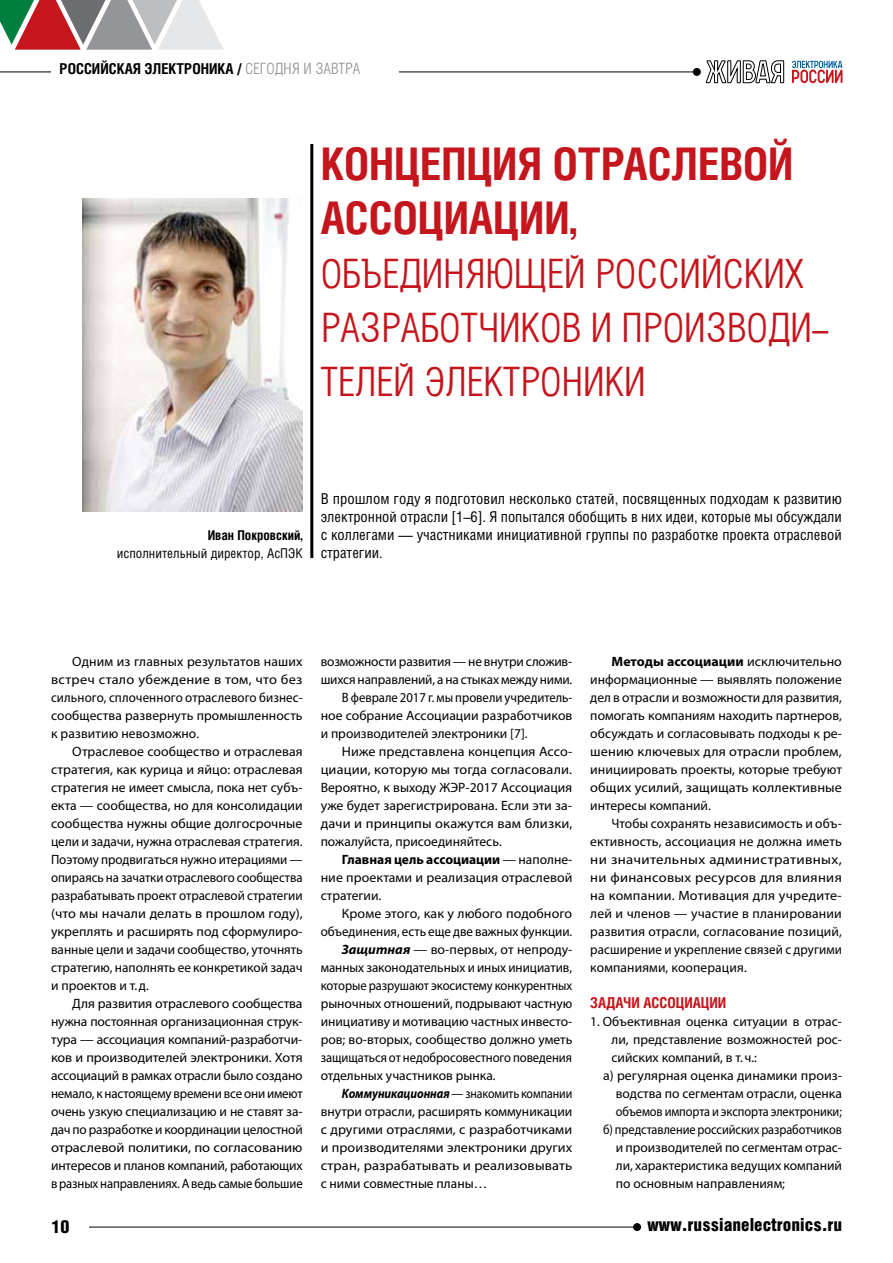
<style>
.page{position:relative;width:893px;height:1263px;background:#fff}
.page>*{position:absolute;margin:0;border:0;box-sizing:border-box;transform-origin:0 0}
.t1{font:700 45px/54px "Helios Cond";color:#c4161c}
.t2{font:300 39px/54px "Helios Cond";color:#c4161c}
.t3{font:900 18px "Helios Cond";color:#000}
.t4{font:15px/18px "Helios Cond";color:#000;text-align:justify}
.t5{font:700 15px "Helios Cond";color:#000}
.t6{font:700 15px "Helios Cond";color:#c4161c}
.t7{font:13.5px/18px "Myriad Pro";color:#000;text-align:justify}
.t8{font:13.5px "Myriad Pro";color:#000;scale:1.04 1}
.t9{font:13.5px "Myriad Pro";color:#000;scale:.93 1}
.t10{font:13.5px "Myriad Pro";color:#000;scale:.91 1}
.t11{font:13.5px "Myriad Pro";color:#000;scale:1.06 1}
.t12{font:13.5px "Myriad Pro";color:#000;scale:.94 1}
.t13{font:13.5px "Myriad Pro";color:#000;scale:.88 1}
.t14{font:13.5px "Myriad Pro";color:#000;scale:1.07 1}
.t15{font:700 13.5px "Myriad Pro";color:#000}
.t16{font:13.5px "Helios Cond";color:#000}
.t17{font:700 13.5px "Helios Cond";color:#000}
.s1{font-weight:900}
.s2{font-weight:300;color:#939598}
.s3{font-weight:400}
.s4{font-weight:700;font-style:italic}
.s5{font-weight:700}
</style>
<div class="page">
<svg style="left:0;top:0;width:223px;height:50px"></svg>
<hr style="left:0;top:72px;width:699px;height:1px;background:#000">
<div style="left:51px;top:51px;width:347px;height:35px;background:#fff"></div>
<div style="left:693px;top:68px;width:8px;height:8px;background:#000;border-radius:50%"></div>
<hr style="left:57px;top:1227px;width:785px;height:1px;background:#000">
<div style="left:641px;top:1206px;width:201px;height:36px;background:#fff"></div>
<div style="left:633px;top:1223px;width:8px;height:8px;background:#000;border-radius:50%"></div>
<svg style="left:706px;top:60px;width:78px;height:24px"></svg>
<svg style="left:792px;top:61px;width:50px;height:22px"></svg>
<div style="left:51px;top:1218px;width:38px;height:17px;background:#fff"></div>
<hr style="left:310px;top:144px;width:3px;height:414px;background:#000">
<img style="left:82px;top:198px;width:221px;height:314px">
<p class="t5" style="left:60px;top:60px;width:302px">российская электроника <span class="s1">/</span> <span class="s2">сегодня и завтра</span></p>
<h1 class="t1" style="left:321px;top:136px;width:474px">Концепция отраслевой<br>Ассоциации,</h1>
<h2 class="t2" style="left:321px;top:249px;width:510px">объединяющей российских разработчиков и производи&shy;телей электроники</h2>
<p class="t17" style="left:208px;top:527px;width:96px">Иван Покровский,</p>
<p class="t16" style="left:117px;top:545px;width:187px">исполнительный директор, АсПЭК</p>
<p class="t4" style="left:321px;top:489px;width:523px">В прошлом году я подготовил несколько статей, посвященных подходам к развитию электронной отрасли [1–6]. Я попытался обобщить в них идеи, которые мы обсуждали с коллегами — участниками инициативной группы по разработке проекта отраслевой стратегии.</p>
<p class="t7" style="left:51px;top:652px;width:253px;text-indent:21px">Одним из главных результатов наших встреч стало убеждение в том, что без сильного, сплоченного отраслевого бизнес&shy;сообщества развернуть промышленность к развитию невозможно.</p>
<p class="t7" style="left:51px;top:742px;width:253px;text-indent:21px">Отраслевое сообщество и отраслевая стратегия, как курица и яйцо: отраслевая стратегия не имеет смысла, пока нет субъ&shy;екта — сообщества, но для консолидации сообщества нужны общие долгосрочные цели и задачи, нужна отраслевая стратегия.<br>Поэтому продвигаться нужно итерациями — опираясь на зачатки отраслевого сообщества разрабатывать проект отраслевой стратегии (что мы начали делать в прошлом году), укреплять и расширять под сформулиро&shy;ванные цели и задачи сообщество, уточнять стратегию, наполнять ее конкретикой задач и проектов и т.д.</p>
<p class="t7" style="left:51px;top:994px;width:253px;text-indent:21px">Для развития отраслевого сообщества нужна постоянная организационная струк&shy;тура — ассоциация компаний-разработчи&shy;ков и производителей электроники. Хотя ассоциаций в рамках отрасли было создано немало, к настоящему времени все они имеют очень узкую специализацию и не ставят за&shy;дач по разработке и координации целостной отраслевой политики, по согласованию интересов и планов компаний, работающих в разных направлениях. А ведь самые большие</p>
<p class="t7" style="left:321px;top:652px;width:253px">возможности развития — не внутри сложив-</p>
<p class="t7" style="left:321px;top:670px;width:253px">шихся направлений, а на стыках между ними.</p>
<p class="t12" style="left:342px;top:689px;width:247px">В феврале 2017 г. мы провели учредитель-</p>
<p class="t7" style="left:321px;top:706px;width:253px">ное собрание Ассоциации разработчиков</p>
<p class="t7" style="left:321px;top:724px;width:208px">и производителей электроники [7].</p>
<p class="t8" style="left:342px;top:743px;width:223px">Ниже представлена концепция Ассо-</p>
<p class="t11" style="left:321px;top:761px;width:239px">циации, которую мы тогда согласовали.</p>
<p class="t7" style="left:321px;top:778px;width:253px">Вероятно, к выходу ЖЭР‑2017 Ассоциация</p>
<p class="t7" style="left:321px;top:796px;width:253px">уже будет зарегистрирована. Если эти за-</p>
<p class="t11" style="left:321px;top:815px;width:239px">дачи и принципы окажутся вам близки,</p>
<p class="t7" style="left:321px;top:832px;width:183px">пожалуйста, присоединяйтесь.</p>
<p class="t15" style="left:342px;top:851px;width:232px">Главная цель ассоциации <span class="s3">— наполне-</span></p>
<p class="t7" style="left:321px;top:868px;width:253px">ние проектами и реализация отраслевой</p>
<p class="t7" style="left:321px;top:886px;width:62px">стратегии.</p>
<p class="t8" style="left:342px;top:905px;width:223px">Кроме этого, как у любого подобного</p>
<p class="t7" style="left:321px;top:922px;width:253px">объединения, есть еще две важных функции.</p>
<p class="t7" style="left:342px;top:940px;width:232px"><span class="s4">Защитная</span> — во‑первых, от непроду-</p>
<p class="t7" style="left:321px;top:958px;width:253px">манных законодательных и иных инициатив,</p>
<p class="t9" style="left:321px;top:977px;width:272px">которые разрушают экосистему конкурентных</p>
<p class="t7" style="left:321px;top:994px;width:253px">рыночных отношений, подрывают частную</p>
<p class="t7" style="left:321px;top:1012px;width:253px">инициативу и мотивацию частных инвесто-</p>
<p class="t7" style="left:321px;top:1030px;width:253px">ров; во‑вторых, сообщество должно уметь</p>
<p class="t9" style="left:321px;top:1049px;width:272px">защищаться от недобросовестного поведения</p>
<p class="t7" style="left:321px;top:1066px;width:177px">отдельных участников рынка.</p>
<p class="t13" style="left:342px;top:1085px;width:263px"><span class="s4">Коммуникационная</span> — знакомить компании</p>
<p class="t7" style="left:321px;top:1102px;width:253px">внутри отрасли, расширять коммуникации</p>
<p class="t8" style="left:321px;top:1121px;width:243px">с другими отраслями, с разработчиками</p>
<p class="t8" style="left:321px;top:1139px;width:243px">и производителями электроники других</p>
<p class="t14" style="left:321px;top:1157px;width:237px">стран, разрабатывать и реализовывать</p>
<p class="t7" style="left:321px;top:1174px;width:168px">с ними совместные планы…</p>
<p class="t7" style="left:590px;top:652px;width:253px;text-indent:21px"><span class="s5">Методы ассоциации</span> исключительно информационные — выявлять положение дел в отрасли и возможности для развития, помогать компаниям находить партнеров, обсуждать и согласовывать подходы к ре&shy;шению ключевых для отрасли проблем, инициировать проекты, которые требуют общих усилий, защищать коллективные интересы компаний.</p>
<p class="t7" style="left:590px;top:814px;width:253px;text-indent:21px">Чтобы сохранять независимость и объ&shy;ективность, ассоциация не должна иметь ни значительных административных, ни финансовых ресурсов для влияния на компании. Мотивация для учредите&shy;лей и членов — участие в планировании развития отрасли, согласование позиций, расширение и укрепление связей с другими компаниями, кооперация.</p>
<p class="t6" style="left:590px;top:994px;width:138px">Задачи Ассоциации</p>
<p class="t7" style="left:590px;top:1012px;width:253px">1. Объективная оценка ситуации в отрас-</p>
<p class="t7" style="left:612px;top:1030px;width:232px">ли, представление возможностей рос-</p>
<p class="t7" style="left:612px;top:1048px;width:147px">сийских компаний, в т.ч.:</p>
<p class="t7" style="left:603px;top:1066px;width:240px">а) регулярная оценка динамики произ-</p>
<p class="t7" style="left:616px;top:1084px;width:228px">водства по сегментам отрасли, оценка</p>
<p class="t10" style="left:616px;top:1103px;width:250px">объемов импорта и экспорта электроники;</p>
<p class="t10" style="left:603px;top:1121px;width:264px">б) представление российских разработчиков</p>
<p class="t7" style="left:616px;top:1138px;width:228px">и производителей по сегментам отрас-</p>
<p class="t7" style="left:616px;top:1156px;width:228px">ли, характеристика ведущих компаний</p>
<p class="t7" style="left:616px;top:1174px;width:171px">по основным направлениям;</p>
<h3 class="t3" style="left:51px;top:1217px;width:20px">10</h3>
<h3 class="t3" style="left:647px;top:1215px;width:196px">www.russianelectronics.ru</h3>
</div>
